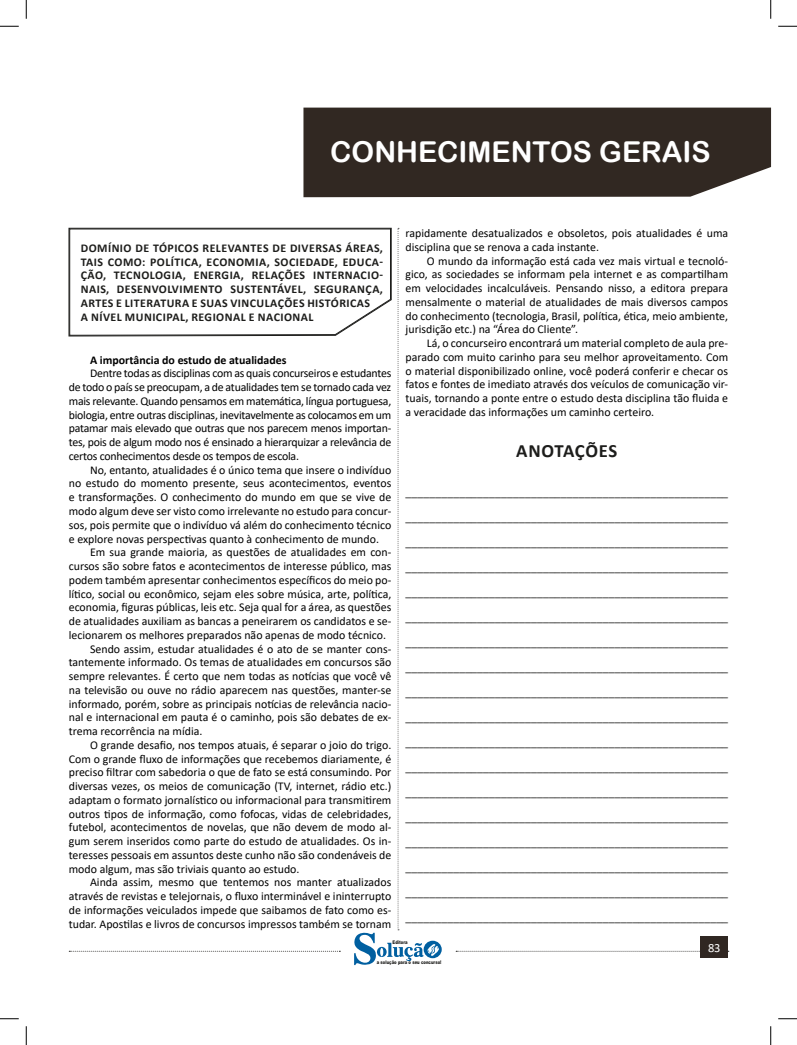
<style>
.page{position:relative;width:797px;height:1045px;background:#fff}
.page>*{position:absolute;margin:0;border:0;box-sizing:border-box;transform-origin:0 0}
.t1{font:28.75px "Arial Rounded MT Bold";color:#fff}
.t2{font:700 18.75px "Calibri";letter-spacing:.03em;color:#1d1d1b}
.t3{font:12.5px "Calibri";color:#fff}
.TEXTO_BASE{font:11.88px/13.8px "Calibri";color:#000;text-align:justify}
.t4{font:11.88px/25px "Calibri";color:#1d1d1b;text-align:justify}
.CAIXINHAS{font:700 11.88px/13.8px "Calibri";letter-spacing:.04em;color:#1d1d1b}
.TEXTO_BASE-2{font:700 11.88px "Calibri";color:#000}
.t5{font:900 5px "Arial";color:#1d1d1b;scale:.76 1}
</style>
<div class="page">
<svg style="left:69px;top:951px;width:271px;height:1px"></svg>
<svg style="left:456px;top:951px;width:273px;height:1px"></svg>
<div style="left:700px;top:936px;width:28px;height:22px;background:#302722"></div>
<svg style="left:354px;top:228px;width:88px;height:737px"></svg>
<div style="left:303px;top:108px;width:468px;height:89px;background:#312822"></div>
<svg style="left:69px;top:229px;width:322px;height:107px"></svg>
<svg style="left:0;top:25px;width:19px;height:2px"></svg>
<svg style="left:778px;top:25px;width:19px;height:2px"></svg>
<svg style="left:0;top:1018px;width:19px;height:1px"></svg>
<svg style="left:778px;top:1018px;width:19px;height:1px"></svg>
<svg style="left:25px;top:0;width:2px;height:19px"></svg>
<svg style="left:25px;top:1026px;width:2px;height:19px"></svg>
<svg style="left:770px;top:0;width:1px;height:19px"></svg>
<svg style="left:770px;top:1026px;width:1px;height:19px"></svg>
<h1 class="t1" style="left:330px;top:134px;width:382px">CONHECIMENTOS GERAIS</h1>
<p class="CAIXINHAS" style="left:81px;top:241px;width:304px">DOMÍNIO DE TÓPICOS RELEVANTES DE DIVERSAS ÁREAS, TAIS COMO: POLÍTICA, ECONOMIA, SOCIEDADE, EDUCA-ÇÃO, TECNOLOGIA, ENERGIA, RELAÇÕES INTERNACIO-NAIS, DESENVOLVIMENTO SUSTENTÁVEL, SEGURANÇA, ARTES E LITERATURA E SUAS VINCULAÇÕES HISTÓRICAS<br>A NÍVEL MUNICIPAL, REGIONAL E NACIONAL</p>
<p class="TEXTO_BASE-2" style="left:90px;top:351px;width:198px">A importância do estudo de atualidades</p>
<p class="TEXTO_BASE" style="left:69px;top:366px;width:324px;text-indent:21px">Dentre todas as disciplinas com as quais concurseiros e estudantes de todo o país se preocupam, a de atualidades tem se tornado cada vez mais relevante. Quando pensamos em matemática, língua portuguesa, biologia, entre outras disciplinas, inevitavelmente as colocamos em um patamar mais elevado que outras que nos parecem menos importan&shy;tes, pois de algum modo nos é ensinado a hierarquizar a relevância de certos conhecimentos desde os tempos de escola.</p>
<p class="TEXTO_BASE" style="left:69px;top:462px;width:324px;text-indent:21px">No, entanto, atualidades é o único tema que insere o indivíduo no estudo do momento presente, seus acontecimentos, eventos e transformações. O conhecimento do mundo em que se vive de modo algum deve ser visto como irrelevante no estudo para concur&shy;sos, pois permite que o indivíduo vá além do conhecimento técnico e explore novas perspectivas quanto à conhecimento de mundo.</p>
<p class="TEXTO_BASE" style="left:69px;top:545px;width:324px;text-indent:21px">Em sua grande maioria, as questões de atualidades em con&shy;cursos são sobre fatos e acontecimentos de interesse público, mas podem também apresentar conhecimentos específicos do meio po&shy;lítico, social ou econômico, sejam eles sobre música, arte, política, economia, figuras públicas, leis etc. Seja qual for a área, as questões de atualidades auxiliam as bancas a peneirarem os candidatos e se&shy;lecionarem os melhores preparados não apenas de modo técnico.</p>
<p class="TEXTO_BASE" style="left:69px;top:641px;width:324px;text-indent:21px">Sendo assim, estudar atualidades é o ato de se manter cons&shy;tantemente informado. Os temas de atualidades em concursos são sempre relevantes. É certo que nem todas as notícias que você vê na televisão ou ouve no rádio aparecem nas questões, manter-se informado, porém, sobre as principais notícias de relevância nacio&shy;nal e internacional em pauta é o caminho, pois são debates de ex&shy;trema recorrência na mídia.</p>
<p class="TEXTO_BASE" style="left:69px;top:737px;width:324px;text-indent:21px">O grande desafio, nos tempos atuais, é separar o joio do trigo.<br>Com o grande fluxo de informações que recebemos diariamente, é preciso filtrar com sabedoria o que de fato se está consumindo. Por diversas vezes, os meios de comunicação (TV, internet, rádio etc.) adaptam o formato jornalístico ou informacional para transmitirem outros tipos de informação, como fofocas, vidas de celebridades, futebol, acontecimentos de novelas, que não devem de modo al&shy;gum serem inseridos como parte do estudo de atualidades. Os in&shy;teresses pessoais em assuntos deste cunho não são condenáveis de modo algum, mas são triviais quanto ao estudo.</p>
<p class="TEXTO_BASE" style="left:69px;top:875px;width:324px;text-indent:21px">Ainda assim, mesmo que tentemos nos manter atualizados através de revistas e telejornais, o fluxo interminável e ininterrupto de informações veiculados impede que saibamos de fato como es&shy;tudar. Apostilas e livros de concursos impressos também se tornam</p>
<p class="TEXTO_BASE" style="left:405px;top:226px;width:324px">rapidamente desatualizados e obsoletos, pois atualidades é uma disciplina que se renova a cada instante.</p>
<p class="TEXTO_BASE" style="left:405px;top:253px;width:324px;text-indent:21px">O mundo da informação está cada vez mais virtual e tecnoló&shy;gico, as sociedades se informam pela internet e as compartilham em velocidades incalculáveis. Pensando nisso, a editora prepara mensalmente o material de atualidades de mais diversos campos do conhecimento (tecnologia, Brasil, política, ética, meio ambiente, jurisdição etc.) na “Área do Cliente”.</p>
<p class="TEXTO_BASE" style="left:405px;top:336px;width:324px;text-indent:21px">Lá, o concurseiro encontrará um material completo de aula pre&shy;parado com muito carinho para seu melhor aproveitamento. Com o material disponibilizado online, você poderá conferir e checar os fatos e fontes de imediato através dos veículos de comunicação vir&shy;tuais, tornando a ponte entre o estudo desta disciplina tão fluida e a veracidade das informações um caminho certeiro.</p>
<p class="t2" style="left:516px;top:437px;width:103px">ANOTAÇÕES</p>
<p class="t4" style="left:405px;top:479px;width:324px">______________________________________________________ ______________________________________________________ ______________________________________________________ ______________________________________________________ ______________________________________________________ ______________________________________________________ ______________________________________________________ ______________________________________________________ ______________________________________________________ ______________________________________________________ ______________________________________________________ ______________________________________________________ ______________________________________________________ ______________________________________________________ ______________________________________________________ ______________________________________________________ ______________________________________________________ ______________________________________________________</p>
<p class="t5" style="left:392px;top:939px;width:21px">Editora</p>
<p class="t5" style="left:377px;top:959px;width:86px">a solução para o seu concurso!</p>
<p class="t3" style="left:708px;top:939px;width:14px">83</p>
</div>
